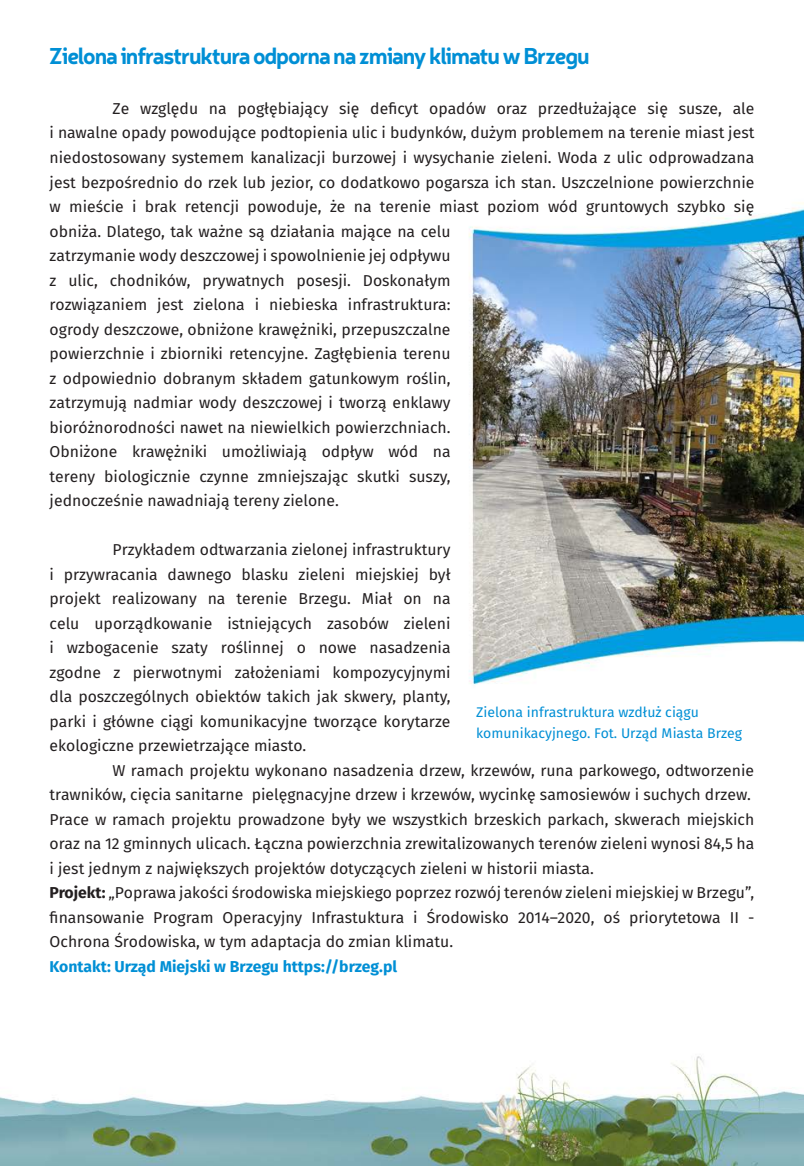
<style>
.page{position:relative;width:804px;height:1166px;background:#fff}
.page>*{position:absolute;margin:0;border:0;box-sizing:border-box;transform-origin:0 0}
.t1{font:700 22.75px "Neris";letter-spacing:-.05em;color:#008fd5}
.t2{font:15.75px/24.5px "Fira Sans";color:#231f20}
.t3{font:700 15.75px "Fira Sans";color:#008fd5}
.t4{font:14px/21px "Fira Sans";color:#008fd5}
.s1{font-weight:700}
</style>
<div class="page">
<img style="left:0;top:202px;width:804px;height:964px">
<p class="t1" style="left:49px;top:40px;width:542px">Zielona infrastruktura odporna na zmiany klimatu w Brzegu</p>
<p class="t2" style="left:50px;top:96px;width:706px;text-indent:63px">Ze względu na pogłębiający się deficyt opadów oraz przedłużające się susze, ale i nawalne opady powodujące podtopienia ulic i budynków, dużym problemem na terenie miast jest niedostosowany systemem kanalizacji burzowej i wysychanie zieleni. Woda z ulic odprowadzana jest bezpośrednio do rzek lub jezior, co dodatkowo pogarsza ich stan. Uszczelnione powierzchnie w mieście i brak retencji powoduje, że na terenie miast poziom wód gruntowych szybko się obniża. Dlatego, tak ważne są działania mające na celu<br>zatrzymanie wody deszczowej i spowolnienie jej odpływu<br>z ulic, chodników, prywatnych posesji. Doskonałym<br>rozwiązaniem jest zielona i niebieska infrastruktura:<br>ogrody deszczowe, obniżone krawężniki, przepuszczalne<br>powierzchnie i zbiorniki retencyjne. Zagłębienia terenu<br>z odpowiednio dobranym składem gatunkowym roślin,<br>zatrzymują nadmiar wody deszczowej i tworzą enklawy<br>bioróżnorodności nawet na niewielkich powierzchniach.<br>Obniżone krawężniki umożliwiają odpływ wód na<br>tereny biologicznie czynne zmniejszając skutki suszy,<br>jednocześnie nawadniają tereny zielone.</p>
<p class="t2" style="left:50px;top:537px;width:402px;text-align:justify;text-indent:63px">Przykładem odtwarzania zielonej infrastruktury i przywracania dawnego blasku zieleni miejskiej był projekt realizowany na terenie Brzegu. Miał on na celu uporządkowanie istniejących zasobów zieleni i wzbogacenie szaty roślinnej o nowe nasadzenia zgodne z pierwotnymi założeniami kompozycyjnymi dla poszczególnych obiektów takich jak skwery, planty, parki i główne ciągi komunikacyjne tworzące korytarze ekologiczne przewietrzające miasto.</p>
<p class="t2" style="left:50px;top:757px;width:706px;text-align:right">W ramach projektu wykonano nasadzenia drzew, krzewów, runa parkowego, odtworzenie trawników, cięcia sanitarne pielęgnacyjne drzew i krzewów, wycinkę samosiewów i suchych drzew.</p>
<p class="t2" style="left:50px;top:806px;width:706px;text-align:justify">Prace w ramach projektu prowadzone były we wszystkich brzeskich parkach, skwerach miejskich oraz na 12 gminnych ulicach. Łączna powierzchnia zrewitalizowanych terenów zieleni wynosi 84,5 ha i jest jednym z największych projektów dotyczących zieleni w historii miasta.</p>
<p class="t2" style="left:50px;top:880px;width:706px"><span class="s1">Projekt:</span> „Poprawa jakości środowiska miejskiego poprzez rozwój terenów zieleni miejskiej w Brzegu”,</p>
<p class="t2" style="left:50px;top:904px;width:706px">finansowanie Program Operacyjny Infrastuktura i Środowisko 2014–2020, oś priorytetowa II -<br>Ochrona Środowiska, w tym adaptacja do zmian klimatu.</p>
<p class="t3" style="left:50px;top:953px;width:349px">Kontakt: Urząd Miejski w Brzegu https://brzeg.pl</p>
<p class="t4" style="left:476px;top:701px;width:267px">Zielona infrastruktura wzdłuż ciągu komunikacyjnego. Fot. Urząd Miasta Brzeg</p>
</div>
